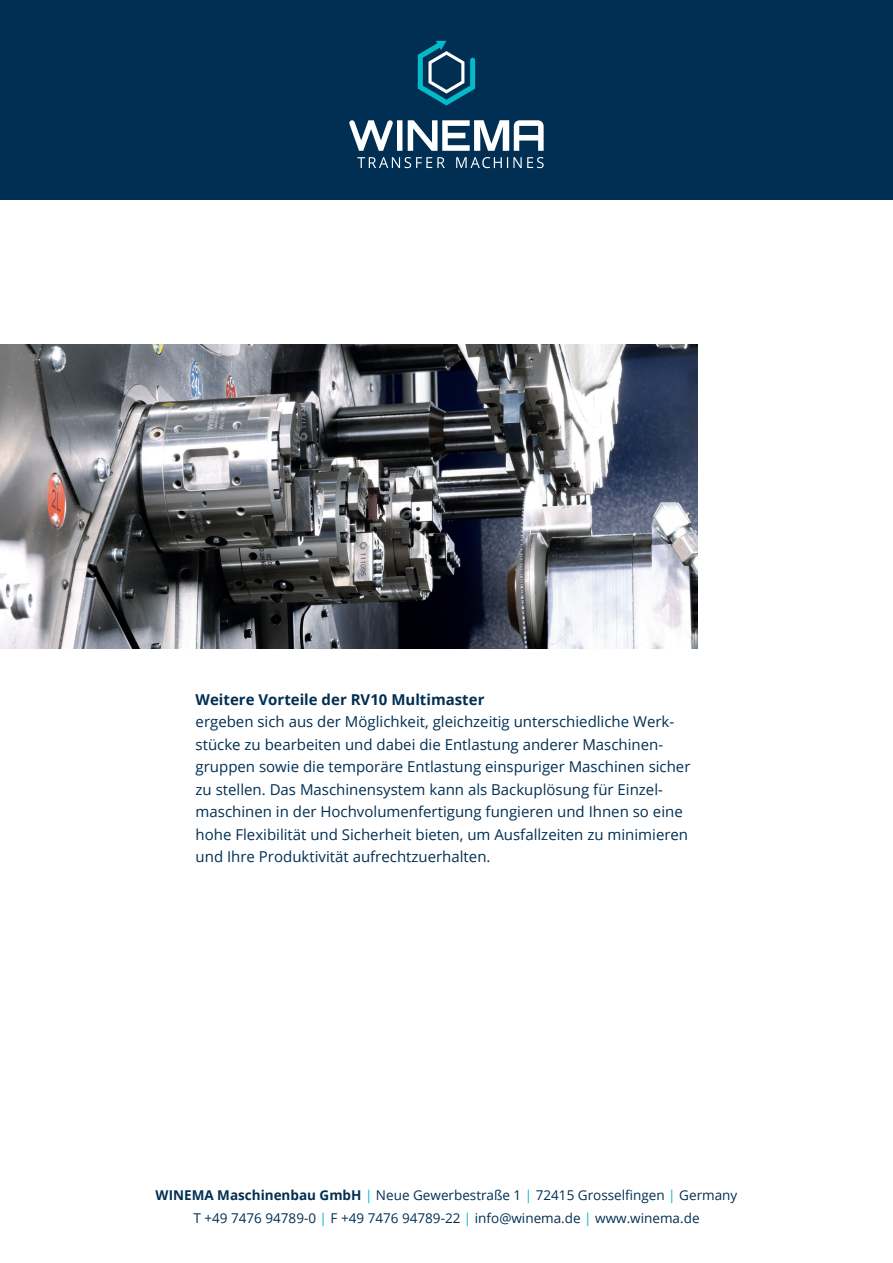
<style>
.page{position:relative;width:893px;height:1263px;background:#fff}
.page>*{position:absolute;margin:0;border:0;box-sizing:border-box;transform-origin:0 0}
.t1{font:15px/22.5px "Open Sans";color:#002f53}
.t2{font:700 15px "Open Sans";color:#002f53}
.t3{font:13.5px "Open Sans";color:#002f53}
.s1{font-weight:700}
.s2{color:#03bac6}
</style>
<div class="page">
<div style="left:0;top:0;width:893px;height:200px;background:#002f53"></div>
<img style="left:0;top:344px;width:697px;height:305px">
<svg style="left:349px;top:120px;width:195px;height:31px"></svg>
<svg style="left:357px;top:157px;width:187px;height:11px"></svg>
<svg style="left:418px;top:41px;width:57px;height:65px"></svg>
<p class="t2" style="left:196px;top:689px;width:290px">Weitere Vorteile der RV10 Multimaster</p>
<p class="t1" style="left:196px;top:710px;width:496px">ergeben sich aus der Möglichkeit, gleichzeitig unterschiedliche Werk&shy;stücke zu bearbeiten und dabei die Entlastung anderer Maschinen&shy;gruppen sowie die temporäre Entlastung einspuriger Maschinen sicher zu stellen. Das Maschinensystem kann als Backuplösung für Einzel&shy;maschinen in der Hochvolumenfertigung fungieren und Ihnen so eine hohe Flexibilität und Sicherheit bieten, um Ausfallzeiten zu minimieren und Ihre Produktivität aufrechtzuerhalten.</p>
<p class="t3" style="left:156px;top:1186px;width:583px"><span class="s1">WINEMA Maschinenbau GmbH</span> <span class="s2">|</span> Neue Gewerbestraße 1 <span class="s2">|</span> 72415 Grosselfingen <span class="s2">|</span> Germany</p>
<p class="t3" style="left:193px;top:1209px;width:508px">T +49 7476 94789-0 <span class="s2">|</span> F +49 7476 94789-22 <span class="s2">|</span> info@winema.de <span class="s2">|</span> www.winema.de</p>
</div>
